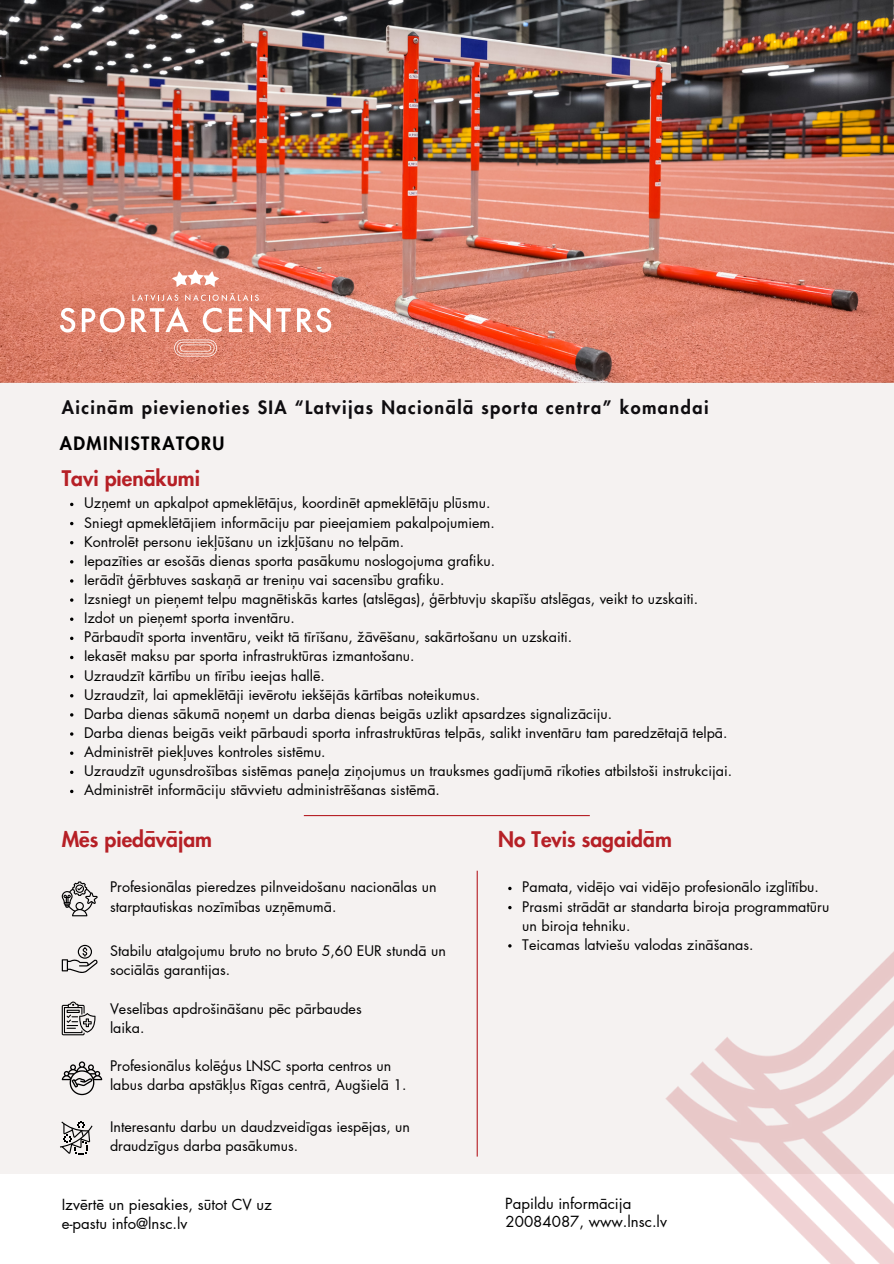
<style>
.page{position:relative;width:894px;height:1264px;background:#fff}
.page>*{position:absolute;margin:0;border:0;box-sizing:border-box;transform-origin:0 0}
.t1{font:800 21px "Futura LT Pro";color:#b62026}
.t2{font:800 18px "Futura LT Pro";letter-spacing:.08em;color:#0f0d10}
.t3{font:800 18px "Futura LT Pro";letter-spacing:.08em;color:#000}
.t4{font:15px "Futura LT Pro";color:#000}
.t5{font:14.25px/19.2px "Futura LT Pro";color:#000}
</style>
<div class="page">
<img style="left:0;top:0;width:893px;height:382px">
<div style="left:0;top:383px;width:893px;height:791px;background:#f5f2f1"></div>
<hr style="left:476px;top:870px;width:1px;height:286px;background:#b62026">
<svg style="left:62px;top:881px;width:36px;height:35px"></svg>
<svg style="left:62px;top:944px;width:36px;height:29px"></svg>
<svg style="left:62px;top:1001px;width:33px;height:34px"></svg>
<svg style="left:60px;top:1121px;width:33px;height:33px"></svg>
<svg style="left:62px;top:1061px;width:40px;height:34px"></svg>
<svg style="left:172px;top:270px;width:47px;height:17px"></svg>
<svg style="left:60px;top:308px;width:15px;height:24px"></svg>
<svg style="left:82px;top:308px;width:43px;height:24px"></svg>
<svg style="left:276px;top:308px;width:14px;height:24px"></svg>
<svg style="left:297px;top:308px;width:34px;height:24px"></svg>
<svg style="left:131px;top:293px;width:139px;height:40px"></svg>
<svg style="left:174px;top:339px;width:43px;height:17px"></svg>
<svg style="left:70px;top:617px;width:3px;height:4px"></svg>
<hr style="left:304px;top:815px;width:285px;height:1px;background:#b62026">
<img style="left:665px;top:952px;width:228px;height:311px">
<h1 class="t2" style="left:62px;top:399px;width:648px">Aicinām pievienoties SIA “Latvijas Nacionālā sporta centra” komandai</h1>
<p class="t3" style="left:60px;top:434px;width:166px">ADMINISTRATORU</p>
<p class="t1" style="left:62px;top:469px;width:140px">Tavi pienākumi</p>
<p class="t5" style="left:84px;top:494px;width:408px">Uzņemt un apkalpot apmeklētājus, koordinēt apmeklētāju plūsmu.</p>
<h3 class="t5" style="left:84px;top:513px;width:412px">Sniegt apmeklētājiem informāciju par pieejamiem pakalpojumiem.</h3>
<h2 class="t5" style="left:84px;top:532px;width:321px">Kontrolēt personu iekļūšanu un izkļūšanu no telpām.</h2>
<h1 class="t5" style="left:84px;top:551px;width:412px">Iepazīties ar esošās dienas sporta pasākumu noslogojuma grafiku.</h1>
<p class="t5" style="left:84px;top:570px;width:361px">Ierādīt ģērbtuves saskaņā ar treniņu vai sacensību grafiku.</p>
<p class="t5" style="left:84px;top:590px;width:615px">Izsniegt un pieņemt telpu magnētiskās kartes (atslēgas), ģērbtuvju skapīšu atslēgas, veikt to uzskaiti.</p>
<p class="t5" style="left:84px;top:609px;width:212px">Izdot un pieņemt sporta inventāru.</p>
<p class="t5" style="left:84px;top:628px;width:489px">Pārbaudīt sporta inventāru, veikt tā tīrīšanu, žāvēšanu, sakārtošanu un uzskaiti.</p>
<p class="t5" style="left:84px;top:647px;width:332px">Iekasēt maksu par sporta infrastruktūras izmantošanu.</p>
<p class="t5" style="left:84px;top:666px;width:242px">Uzraudzīt kārtību un tīrību ieejas hallē.</p>
<p class="t5" style="left:84px;top:685px;width:397px">Uzraudzīt, lai apmeklētāji ievērotu iekšējās kārtības noteikumus.</p>
<p class="t5" style="left:84px;top:704px;width:529px">Darba dienas sākumā noņemt un darba dienas beigās uzlikt apsardzes signalizāciju.</p>
<p class="t5" style="left:84px;top:723px;width:644px">Darba dienas beigās veikt pārbaudi sporta infrastruktūras telpās, salikt inventāru tam paredzētajā telpā.</p>
<p class="t5" style="left:84px;top:743px;width:243px">Administrēt piekļuves kontroles sistēmu.</p>
<p class="t5" style="left:84px;top:762px;width:649px">Uzraudzīt ugunsdrošības sistēmas paneļa ziņojumus un trauksmes gadījumā rīkoties atbilstoši instrukcijai.</p>
<p class="t5" style="left:84px;top:781px;width:357px">Administrēt informāciju stāvvietu administrēšanas sistēmā.</p>
<p class="t1" style="left:498px;top:829px;width:175px">No Tevis sagaidām</p>
<p class="t5" style="left:522px;top:878px;width:298px">Pamata, vidējo vai vidējo profesionālo izglītību.</p>
<p class="t5" style="left:522px;top:897px;width:308px">Prasmi strādāt ar standarta biroja programmatūru un biroja tehniku.</p>
<p class="t5" style="left:522px;top:935px;width:233px">Teicamas latviešu valodas zināšanas.</p>
<p class="t1" style="left:62px;top:829px;width:152px">Mēs piedāvājam</p>
<p class="t5" style="left:110px;top:878px;width:328px">Profesionālas pieredzes pilnveidošanu nacionālas un starptautiskas nozīmības uzņēmumā.</p>
<p class="t5" style="left:110px;top:941px;width:337px">Stabilu atalgojumu bruto no bruto 5,60 EUR stundā un sociālās garantijas.</p>
<p class="t5" style="left:110px;top:999px;width:253px">Veselības apdrošināšanu pēc pārbaudes laika.</p>
<p class="t5" style="left:110px;top:1056px;width:298px">Profesionālus kolēģus LNSC sporta centros un labus darba apstākļus Rīgas centrā, Augšielā 1.</p>
<p class="t5" style="left:110px;top:1117px;width:301px">Interesantu darbu un daudzveidīgas iespējas, un draudzīgus darba pasākumus.</p>
<h1 class="t4" style="left:62px;top:1197px;width:211px">Izvērtē un piesakies, sūtot CV uz</h1>
<p class="t4" style="left:62px;top:1216px;width:127px">e-pastu info@lnsc.lv</p>
<p class="t4" style="left:505px;top:1196px;width:128px">Papildu informācija</p>
<p class="t4" style="left:505px;top:1214px;width:163px">20084087, www.lnsc.lv</p>
</div>
